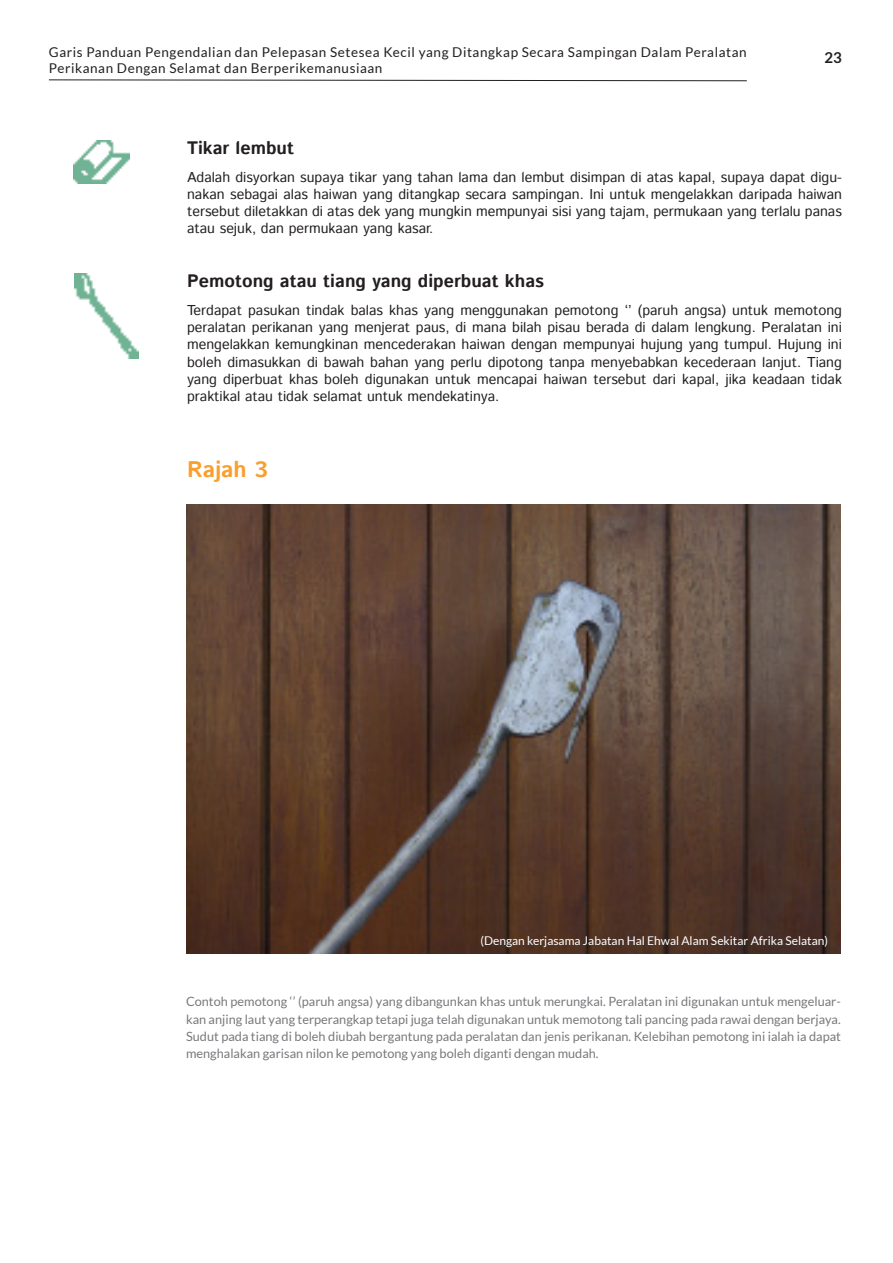
<style>
.page{position:relative;width:893px;height:1263px;background:#fff}
.page>*{position:absolute;margin:0;border:0;box-sizing:border-box;transform-origin:0 0}
.t1{font:700 22.5px "Istok Web";color:#f99f2d}
.t2{font:700 18px "Istok Web";color:#231f20}
.t3{font:700 15px "Lato";color:#231f20}
.Paragraph{font:14.25px/17.1px "Istok Web";color:#231f20;text-align:justify}
.t4{font:13.5px/16.2px "Lato";letter-spacing:.04em;color:#231f20}
.Paragraph-2{font:12.75px/17.1px "Lato";color:#76787b;text-align:justify}
.Paragraph-3{font:12px "Lato";color:#fff}
</style>
<div class="page">
<svg style="left:49px;top:79px;width:698px;height:2px"></svg>
<img style="left:186px;top:504px;width:655px;height:450px">
<img style="left:73px;top:141px;width:56px;height:42px">
<img style="left:75px;top:274px;width:63px;height:85px">
<p class="t4" style="left:49px;top:44px;width:699px">Garis Panduan Pengendalian dan Pelepasan Setesea Kecil yang Ditangkap Secara Sampingan Dalam Peralatan<br>Perikanan Dengan Selamat dan Berperikemanusiaan</p>
<h3 class="t2" style="left:187px;top:136px;width:109px">Tikar lembut</h3>
<p class="t3" style="left:824px;top:49px;width:19px">23</p>
<p class="Paragraph" style="left:187px;top:169px;width:656px">Adalah disyorkan supaya tikar yang tahan lama dan lembut disimpan di atas kapal, supaya dapat digu&shy;nakan sebagai alas haiwan yang ditangkap secara sampingan. Ini untuk mengelakkan daripada haiwan tersebut diletakkan di atas dek yang mungkin mempunyai sisi yang tajam, permukaan yang terlalu panas atau sejuk, dan permukaan yang kasar.</p>
<h3 class="t2" style="left:187px;top:269px;width:358px">Pemotong atau tiang yang diperbuat khas</h3>
<p class="Paragraph" style="left:187px;top:303px;width:656px">Terdapat pasukan tindak balas khas yang menggunakan pemotong ‘’ (paruh angsa) untuk memotong peralatan perikanan yang menjerat paus, di mana bilah pisau berada di dalam lengkung. Peralatan ini mengelakkan kemungkinan mencederakan haiwan dengan mempunyai hujung yang tumpul. Hujung ini boleh dimasukkan di bawah bahan yang perlu dipotong tanpa menyebabkan kecederaan lanjut. Tiang yang diperbuat khas boleh digunakan untuk mencapai haiwan tersebut dari kapal, jika keadaan tidak praktikal atau tidak selamat untuk mendekatinya.</p>
<h3 class="t1" style="left:187px;top:454px;width:82px">Rajah 3</h3>
<p class="Paragraph-3" style="left:480px;top:934px;width:349px">(Dengan kerjasama Jabatan Hal Ehwal Alam Sekitar Afrika Selatan)</p>
<p class="Paragraph-2" style="left:186px;top:993px;width:656px">Contoh pemotong ‘’ (paruh angsa) yang dibangunkan khas untuk merungkai. Peralatan ini digunakan untuk mengeluar&shy;kan anjing laut yang terperangkap tetapi juga telah digunakan untuk memotong tali pancing pada rawai dengan berjaya.<br>Sudut pada tiang di boleh diubah bergantung pada peralatan dan jenis perikanan. Kelebihan pemotong ini ialah ia dapat menghalakan garisan nilon ke pemotong yang boleh diganti dengan mudah.</p>
</div>
